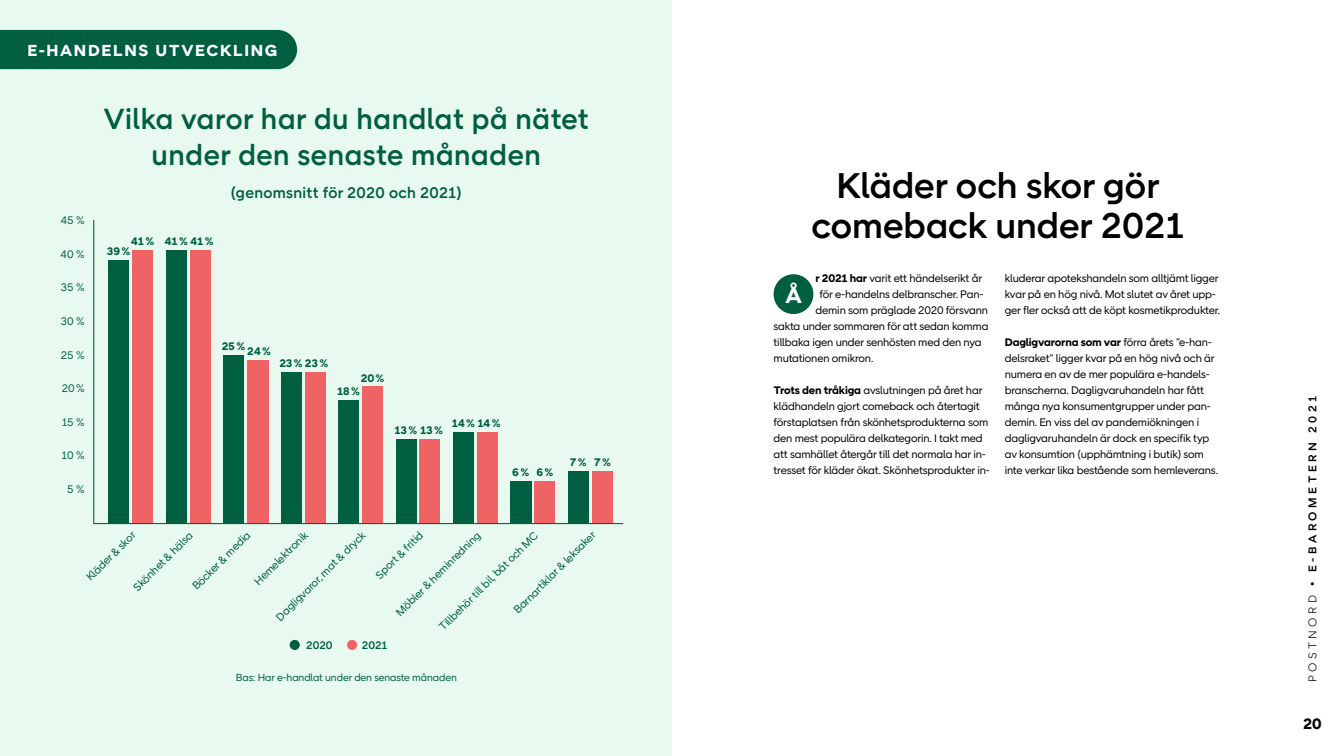
<style>
.page{position:relative;width:1344px;height:756px;background:#fff}
.page>*{position:absolute;margin:0;border:0;box-sizing:border-box;transform-origin:0 0}
.t1{font:500 36.5px/40.4px "Post Nord Sans";color:#000;text-align:center}
.t2{font:500 29.75px/35.7px "Post Nord Sans";letter-spacing:.02em;color:#005e41;text-align:center}
.t3{font:700 22.19px "Post Nord Sans";color:#fff}
.t4{font:700 16.38px "Post Nord Sans";letter-spacing:.1em;color:#fff}
.t5{font:500 15.75px "Post Nord Sans";letter-spacing:.02em;color:#005e41}
.t6{font:700 15.4px "Post Nord Sans";color:#000}
.t7{font:500 11.55px "Post Nord Sans";letter-spacing:.3em;color:#000}
.t8{font:11.2px/15.9px "Post Nord Sans";letter-spacing:-.015em;color:#000}
.t9{font:11.2px "Post Nord Sans";letter-spacing:-.005em;color:#005e41}
.t10{font:700 11.2px "Post Nord Sans";letter-spacing:-.01em;color:#005e41}
.t11{font:500 11.2px "Post Nord Sans";color:#005e41}
.t12{font:10.5px "Post Nord Sans";letter-spacing:-.01em;color:#005e41}
.s1{font-weight:700}
.s2{font-weight:300}
</style>
<div class="page">
<div style="left:0;top:0;width:672px;height:756px;background:#e8f9ef"></div>
<div style="left:774px;top:274px;width:39px;height:40px;background:#005e41;border-radius:50%"></div>
<div style="left:0;top:30px;width:297px;height:39px;background:#005e41"></div>
<div style="left:190px;top:250px;width:21px;height:273px;background:#f06365"></div>
<div style="left:166px;top:250px;width:21px;height:273px;background:#005e41"></div>
<div style="left:305px;top:372px;width:21px;height:151px;background:#f06365"></div>
<div style="left:281px;top:372px;width:21px;height:151px;background:#005e41"></div>
<div style="left:419px;top:439px;width:21px;height:84px;background:#f06365"></div>
<div style="left:396px;top:439px;width:21px;height:84px;background:#005e41"></div>
<div style="left:247px;top:360px;width:21px;height:163px;background:#f06365"></div>
<div style="left:223px;top:355px;width:21px;height:168px;background:#005e41"></div>
<div style="left:592px;top:471px;width:21px;height:52px;background:#f06365"></div>
<div style="left:568px;top:471px;width:21px;height:52px;background:#005e41"></div>
<div style="left:534px;top:481px;width:21px;height:42px;background:#f06365"></div>
<div style="left:510px;top:481px;width:21px;height:42px;background:#005e41"></div>
<div style="left:477px;top:432px;width:21px;height:91px;background:#f06365"></div>
<div style="left:453px;top:432px;width:21px;height:91px;background:#005e41"></div>
<div style="left:132px;top:250px;width:21px;height:273px;background:#f06365"></div>
<div style="left:108px;top:260px;width:21px;height:263px;background:#005e41"></div>
<div style="left:362px;top:387px;width:21px;height:136px;background:#f06365"></div>
<div style="left:338px;top:400px;width:21px;height:123px;background:#005e41"></div>
<hr style="left:94px;top:523px;width:529px;height:1px;background:#005e41">
<hr style="left:93px;top:220px;width:1px;height:304px;background:#005e41">
<div style="left:290px;top:640px;width:10px;height:10px;background:#005e41;border-radius:50%"></div>
<div style="left:347px;top:640px;width:10px;height:10px;background:#f06365;border-radius:50%"></div>
<h3 class="t4" style="left:27px;top:40px;width:252px">E-HANDELNS UTVECKLING</h3>
<p class="t9" style="left:61px;top:214px;width:26px">45 %</p>
<p class="t9" style="left:60px;top:248px;width:26px">40 %</p>
<p class="t9" style="left:61px;top:281px;width:25px">35 %</p>
<p class="t9" style="left:61px;top:315px;width:25px">30 %</p>
<p class="t9" style="left:61px;top:349px;width:25px">25 %</p>
<p class="t9" style="left:62px;top:382px;width:24px">20%</p>
<p class="t9" style="left:62px;top:416px;width:24px">15 %</p>
<p class="t9" style="left:62px;top:449px;width:25px">10 %</p>
<p class="t9" style="left:67px;top:483px;width:19px">5 %</p>
<h2 class="t2" style="left:104px;top:101px;width:486px">Vilka varor har du handlat på nätet under den senaste månaden</h2>
<h3 class="t5" style="left:231px;top:183px;width:232px">(genomsnitt för 2020 och 2021)</h3>
<p class="t10" style="left:131px;top:234px;width:84px">41% 41%41%</p>
<p class="t10" style="left:107px;top:244px;width:25px">39%</p>
<p class="t10" style="left:222px;top:339px;width:25px">25%</p>
<p class="t10" style="left:247px;top:345px;width:25px">24%</p>
<p class="t10" style="left:279px;top:356px;width:50px">23%23%</p>
<p class="t10" style="left:361px;top:371px;width:25px">20%</p>
<p class="t10" style="left:337px;top:385px;width:24px">18%</p>
<p class="t10" style="left:395px;top:423px;width:50px">13% 13%</p>
<p class="t10" style="left:452px;top:417px;width:50px">14%14%</p>
<p class="t10" style="left:512px;top:466px;width:19px">6%</p>
<p class="t10" style="left:536px;top:466px;width:19px">6%</p>
<p class="t10" style="left:570px;top:455px;width:18px">7%</p>
<p class="t10" style="left:594px;top:455px;width:18px">7%</p>
<p class="t9" style="left:84px;top:574px;width:66px;rotate:-45deg">Kläder &amp; skor</p>
<p class="t9" style="left:273px;top:615px;width:123px;rotate:-45deg">Dagligvaror, mat &amp; dryck</p>
<p class="t11" style="left:306px;top:639px;width:28px">2020</p>
<p class="t11" style="left:362px;top:639px;width:27px">2021</p>
<p class="t9" style="left:131px;top:585px;width:80px;rotate:-45deg">Skönhet &amp; hälsa</p>
<p class="t9" style="left:252px;top:579px;width:72px;rotate:-45deg">Hemelektronik</p>
<p class="t9" style="left:373px;top:572px;width:63px;rotate:-45deg">Sport &amp; fritid</p>
<p class="t9" style="left:436px;top:624px;width:136px;rotate:-45deg">Tillbehör till bil, båt och MC</p>
<p class="t9" style="left:190px;top:583px;width:79px;rotate:-45deg">Böcker &amp; media</p>
<p class="t9" style="left:511px;top:607px;width:113px;rotate:-45deg">Barnartiklar &amp; leksaker</p>
<p class="t9" style="left:393px;top:610px;width:116px;rotate:-45deg">Möbler &amp; heminredning</p>
<p class="t12" style="left:236px;top:671px;width:223px">Bas: Har e-handlat under den senaste månaden</p>
<h1 class="t1" style="left:811px;top:165px;width:374px">Kläder och skor gör comeback under 2021</h1>
<p class="t8" style="left:816px;top:271px;width:168px"><span class="s1">r 2021 har</span> varit ett händelserikt år</p>
<p class="t8" style="left:819px;top:287px;width:166px">för e-handelns delbranscher. Pan-</p>
<p class="t8" style="left:816px;top:303px;width:174px">demin som präglade 2020 försvann</p>
<p class="t8" style="left:774px;top:318px;width:216px">sakta under sommaren för att sedan komma</p>
<p class="t8" style="left:774px;top:334px;width:210px">tillbaka igen under senhösten med den nya</p>
<p class="t8" style="left:774px;top:350px;width:101px">mutationen omikron.</p>
<p class="t8" style="left:774px;top:382px;width:218px"><span class="s1">Trots den tråkiga</span> avslutningen på året har klädhandeln gjort comeback och återtagit förstaplatsen från skönhetsprodukterna som den mest populära delkategorin. I takt med att samhället återgår till det normala har in&shy;tresset för kläder ökat. Skönhetsprodukter in-</p>
<h3 class="t3" style="left:786px;top:282px;width:18px">Å</h3>
<p class="t8" style="left:1005px;top:271px;width:217px">kluderar apotekshandeln som alltjämt ligger kvar på en hög nivå. Mot slutet av året upp&shy;ger fler också att de köpt kosmetikprodukter.</p>
<p class="t8" style="left:1005px;top:334px;width:215px"><span class="s1">Dagligvarorna som var</span> förra årets ”e-han&shy;delsraket” ligger kvar på en hög nivå och är numera en av de mer populära e-handels&shy;branscherna. Dagligvaruhandeln har fått många nya konsumentgrupper under pan&shy;demin. En viss del av pandemiökningen i dagligvaruhandeln är dock en specifik typ av konsumtion (upphämtning i butik) som inte verkar lika bestående som hemleverans.</p>
<p class="t7" style="left:1306px;top:682px;width:287px;rotate:-90deg"><span class="s2">POSTNORD</span> • E-BAROMETERN 2021</p>
<h3 class="t6" style="left:1303px;top:714px;width:20px">20</h3>
</div>
